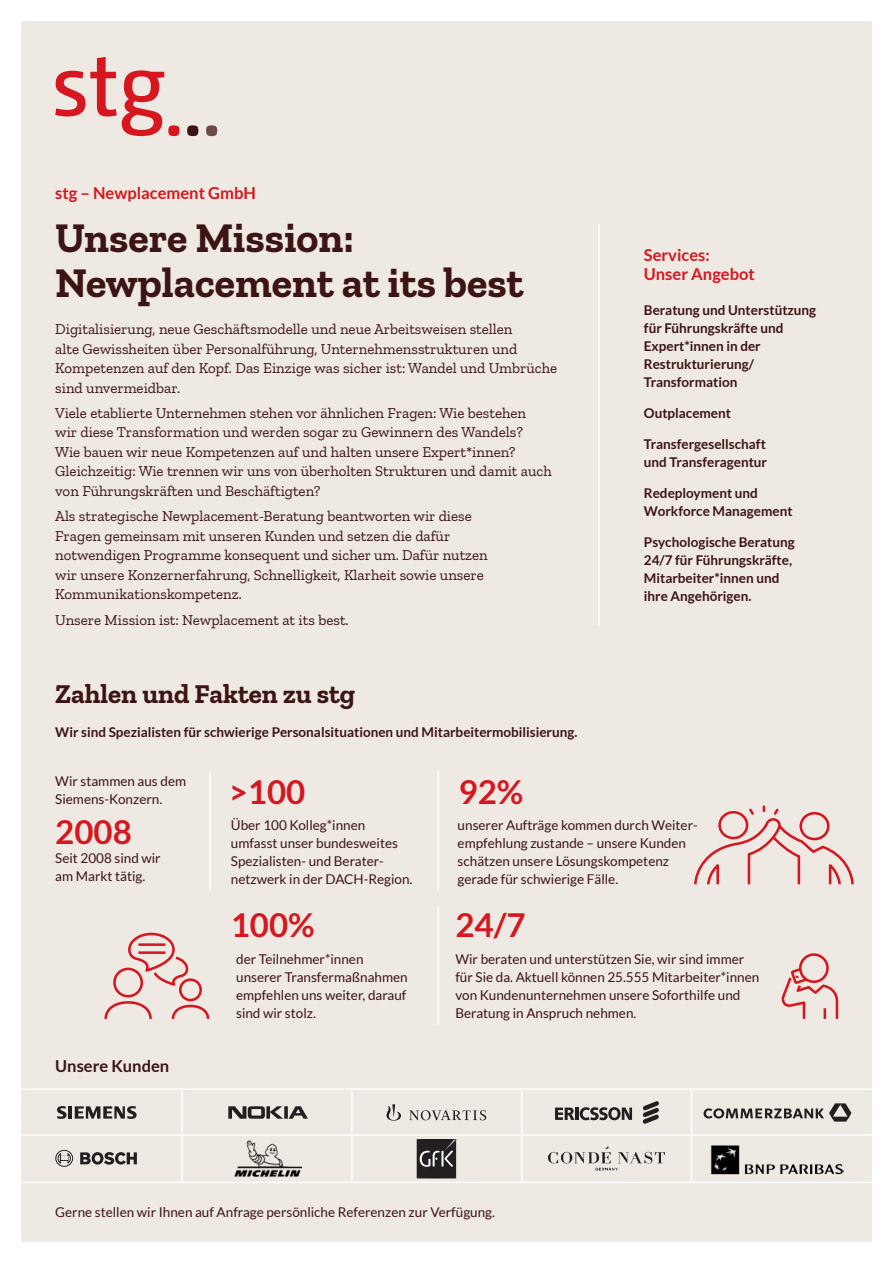
<style>
.page{position:relative;width:893px;height:1263px;background:#fff}
.page>*{position:absolute;margin:0;border:0;box-sizing:border-box;transform-origin:0 0}
.t1{font:700 42px/45px "Zilla Slab";color:#3c1413}
.t2{font:700 33px "Lato";color:#d7171f}
.t3{font:700 27px "Zilla Slab";color:#3c1413}
.t4{font:700 16.5px/19.5px "Lato";color:#d7171f}
.t5{font:700 16.5px "Lato";color:#3c1413}
.t6{font:15px/19.5px "Zilla Slab";color:#3c1413}
.t7{font:13.5px/18px "Lato";color:#3c1413}
.t8{font:700 13.5px/18px "Lato";color:#3c1413}
</style>
<div class="page">
<div style="left:21px;top:21px;width:851px;height:1221px;background:#eee9e3"></div>
<div style="left:168px;top:125px;width:11px;height:11px;background:#d7171f;border-radius:50%"></div>
<div style="left:187px;top:125px;width:11px;height:11px;background:#3c1413;border-radius:50%"></div>
<div style="left:206px;top:125px;width:11px;height:11px;background:#6d4c47;border-radius:50%"></div>
<svg style="left:55px;top:57px;width:109px;height:79px"></svg>
<hr style="left:209px;top:771px;width:2px;height:119px;background:#fff">
<hr style="left:437px;top:771px;width:2px;height:119px;background:#fff">
<hr style="left:437px;top:906px;width:2px;height:119px;background:#fff">
<div style="left:799px;top:953px;width:30px;height:30px;border:3px solid #d7171f;border-radius:50%"></div>
<svg style="left:781px;top:966px;width:58px;height:53px"></svg>
<svg style="left:104px;top:932px;width:106px;height:87px"></svg>
<hr style="left:598px;top:224px;width:2px;height:401px;background:#fff">
<hr style="left:21px;top:1088px;width:851px;height:2px;background:#fff">
<hr style="left:21px;top:1134px;width:851px;height:2px;background:#fff">
<hr style="left:21px;top:1182px;width:851px;height:1px;background:#fff">
<svg style="left:57px;top:1106px;width:10px;height:13px"></svg>
<hr style="left:68px;top:1106px;width:4px;height:12px;background:#231f20">
<svg style="left:75px;top:1106px;width:62px;height:13px"></svg>
<svg style="left:80px;top:1152px;width:57px;height:12px"></svg>
<svg style="left:55px;top:1150px;width:18px;height:17px"></svg>
<svg style="left:56px;top:1151px;width:16px;height:15px"></svg>
<svg style="left:58px;top:1153px;width:13px;height:11px"></svg>
<svg style="left:284px;top:1106px;width:4px;height:13px"></svg>
<svg style="left:228px;top:1106px;width:55px;height:13px"></svg>
<svg style="left:289px;top:1106px;width:19px;height:13px"></svg>
<img style="left:235px;top:1140px;width:66px;height:37px">
<img style="left:549px;top:1146px;width:116px;height:24px">
<svg style="left:417px;top:1139px;width:39px;height:39px;background:#3d393a"></svg>
<svg style="left:387px;top:1104px;width:99px;height:17px"></svg>
<svg style="left:643px;top:1101px;width:16px;height:23px"></svg>
<svg style="left:555px;top:1107px;width:77px;height:13px"></svg>
<svg style="left:703px;top:1103px;width:148px;height:18px"></svg>
<hr style="left:181px;top:1090px;width:2px;height:93px;background:#fff">
<hr style="left:351px;top:1090px;width:2px;height:93px;background:#fff">
<hr style="left:521px;top:1090px;width:1px;height:93px;background:#fff">
<hr style="left:691px;top:1090px;width:1px;height:93px;background:#fff">
<img style="left:711px;top:1145px;width:132px;height:29px">
<svg style="left:694px;top:805px;width:160px;height:80px"></svg>
<p class="t4" style="left:55px;top:183px;width:202px">stg – Newplacement GmbH</p>
<p class="t1" style="left:55px;top:216px;width:470px">Unsere Mission:<br>Newplacement at its best</p>
<p class="t6" style="left:55px;top:319px;width:503px">Digitalisierung, neue Geschäftsmodelle und neue Arbeitsweisen stellen<br>alte Gewissheiten über Personalführung, Unternehmensstrukturen und Kompetenzen auf den Kopf. Das Einzige was sicher ist: Wandel und Umbrüche sind unvermeidbar.</p>
<p class="t6" style="left:55px;top:403px;width:498px">Viele etablierte Unternehmen stehen vor ähnlichen Fragen: Wie bestehen wir diese Transformation und werden sogar zu Gewinnern des Wandels?<br>Wie bauen wir neue Kompetenzen auf und halten unsere Expert*innen?<br>Gleichzeitig: Wie trennen wir uns von überholten Strukturen und damit auch von Führungskräften und Beschäftigten?</p>
<p class="t6" style="left:55px;top:507px;width:434px">Als strategische Newplacement-Beratung beantworten wir diese Fragen gemeinsam mit unseren Kunden und setzen die dafür notwendigen Programme konsequent und sicher um. Dafür nutzen wir unsere Konzernerfahrung, Schnelligkeit, Klarheit sowie unsere Kommunikationskompetenz.</p>
<p class="t6" style="left:55px;top:610px;width:295px">Unsere Mission ist: Newplacement at its best.</p>
<p class="t3" style="left:55px;top:679px;width:301px">Zahlen und Fakten zu stg</p>
<p class="t8" style="left:55px;top:722px;width:524px">Wir sind Spezialisten für schwierige Personalsituationen und Mitarbeitermobilisierung.</p>
<p class="t7" style="left:55px;top:772px;width:132px">Wir stammen aus dem<br>Siemens-Konzern.</p>
<p class="t2" style="left:229px;top:773px;width:78px">&gt;100</p>
<p class="t2" style="left:459px;top:773px;width:66px">92%</p>
<p class="t4" style="left:644px;top:245px;width:112px">Services:<br>Unser Angebot</p>
<p class="t8" style="left:644px;top:301px;width:174px">Beratung und Unterstützung für Führungskräfte und<br>Expert*innen in der<br>Restrukturierung/<br>Transformation</p>
<p class="t8" style="left:644px;top:404px;width:89px">Outplacement</p>
<p class="t8" style="left:644px;top:435px;width:125px">Transfergesellschaft und Transferagentur</p>
<p class="t8" style="left:644px;top:484px;width:150px">Redeployment und<br>Workforce Management</p>
<p class="t8" style="left:644px;top:532px;width:152px">Psychologische Beratung<br>24/7 für Führungskräfte,<br>Mitarbeiter*innen und ihre Angehörigen.</p>
<p class="t2" style="left:55px;top:813px;width:78px">2008</p>
<p class="t7" style="left:55px;top:849px;width:107px">Seit 2008 sind wir am Markt tätig.</p>
<p class="t5" style="left:55px;top:1057px;width:115px">Unsere Kunden</p>
<p class="t7" style="left:231px;top:816px;width:183px">Über 100 Kolleg*innen umfasst unser bundesweites<br>Spezialisten- und Berater&shy;netzwerk in der DACH-Region.</p>
<p class="t2" style="left:231px;top:906px;width:85px">100%</p>
<p class="t7" style="left:236px;top:950px;width:173px">der Teilnehmer*innen unserer Transfermaßnahmen empfehlen uns weiter, darauf sind wir stolz.</p>
<p class="t7" style="left:458px;top:816px;width:242px">unserer Aufträge kommen durch Weiter&shy;empfehlung zustande – unsere Kunden schätzen unsere Lösungskompetenz gerade für schwierige Fälle.</p>
<p class="t2" style="left:455px;top:906px;width:72px">24/7</p>
<p class="t7" style="left:455px;top:950px;width:305px">Wir beraten und unterstützen Sie, wir sind immer für Sie da. Aktuell können 25.555 Mitarbeiter*innen von Kundenunternehmen unsere Soforthilfe und Beratung in Anspruch nehmen.</p>
<p class="t7" style="left:55px;top:1202px;width:441px">Gerne stellen wir Ihnen auf Anfrage persönliche Referenzen zur Verfügung.</p>
</div>
